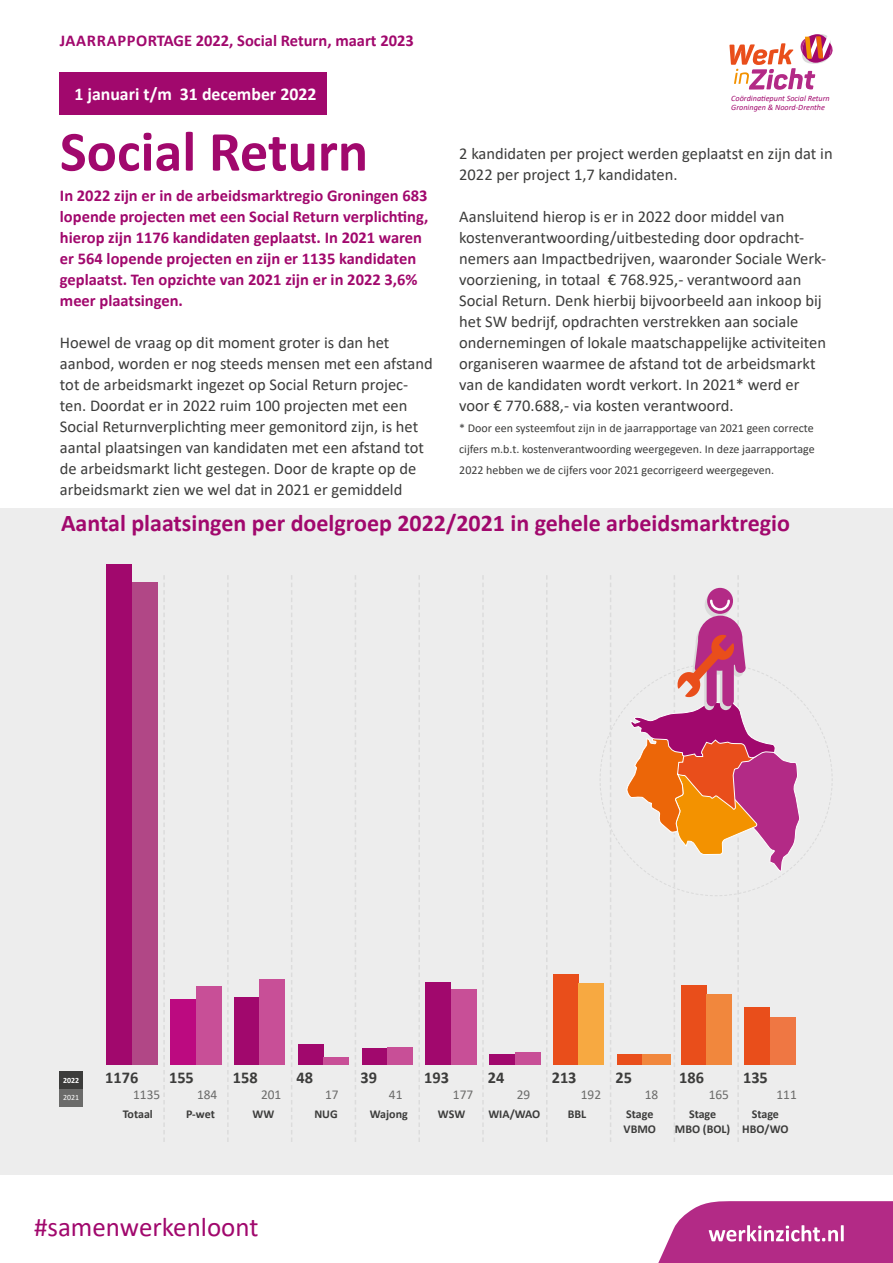
<style>
.page{position:relative;width:893px;height:1263px;background:#fff}
.page>*{position:absolute;margin:0;border:0;box-sizing:border-box;transform-origin:0 0}
.t1{font:700 57px "Calibri";color:#a1086d}
.t2{font:27px "Calibri";color:#a1086d}
.t3{font:700 24px "Calibri";color:#a1086d}
.t4{font:700 18px "Calibri";color:#fff}
.t5{font:16.5px/21px "Calibri";color:#3c3c3b}
.t6{font:700 16.5px/21px "Calibri";color:#a1086d}
.t7{font:700 16.5px "Calibri";color:#3c3c3b}
.t8{font:13.5px "Calibri";color:#6b6b6a}
.t9{font:12px/21px "Calibri";color:#3c3c3b;text-align:justify}
.t10{font:700 12px/15px "Calibri";color:#3c3c3b;text-align:center}
.t11{font:italic 8.1px/9.8px "Calibri";color:#a1086d}
.t12{font:700 7.95px "Calibri";color:#fff}
.t13{font:7.95px "Calibri";color:#fff}
</style>
<div class="page">
<svg style="left:658px;top:1201px;width:235px;height:62px"></svg>
<div style="left:0;top:508px;width:893px;height:666px;background:#ededed"></div>
<div style="left:60px;top:72px;width:267px;height:42px;background:#a1086d"></div>
<svg style="left:729px;top:34px;width:104px;height:56px"></svg>
<div style="left:106px;top:565px;width:26px;height:500px;background:#a1086d"></div>
<div style="left:132px;top:582px;width:26px;height:483px;background:#b14786"></div>
<div style="left:170px;top:999px;width:26px;height:66px;background:#bc0a80"></div>
<div style="left:196px;top:986px;width:25px;height:79px;background:#c84f97"></div>
<div style="left:234px;top:997px;width:26px;height:68px;background:#a1086d"></div>
<div style="left:260px;top:979px;width:25px;height:86px;background:#c84f97"></div>
<div style="left:298px;top:1044px;width:25px;height:21px;background:#a1086d"></div>
<div style="left:323px;top:1057px;width:26px;height:8px;background:#c84f97"></div>
<div style="left:362px;top:1048px;width:25px;height:17px;background:#a1086d"></div>
<div style="left:387px;top:1047px;width:26px;height:18px;background:#c84f97"></div>
<div style="left:426px;top:983px;width:25px;height:82px;background:#a1086d"></div>
<div style="left:451px;top:989px;width:26px;height:76px;background:#c84f97"></div>
<div style="left:489px;top:1054px;width:26px;height:11px;background:#a1086d"></div>
<div style="left:515px;top:1052px;width:25px;height:13px;background:#c84f97"></div>
<div style="left:553px;top:974px;width:26px;height:91px;background:#e94e1b"></div>
<div style="left:579px;top:983px;width:25px;height:82px;background:#f7a941"></div>
<div style="left:60px;top:1072px;width:23px;height:17px;background:#3c3c3b"></div>
<div style="left:60px;top:1089px;width:23px;height:17px;background:#6b6b6a"></div>
<svg style="left:163px;top:575px;width:2px;height:567px"></svg>
<svg style="left:227px;top:575px;width:2px;height:567px"></svg>
<svg style="left:291px;top:575px;width:1px;height:567px"></svg>
<svg style="left:355px;top:575px;width:1px;height:567px"></svg>
<svg style="left:419px;top:575px;width:1px;height:567px"></svg>
<svg style="left:482px;top:575px;width:2px;height:567px"></svg>
<svg style="left:546px;top:575px;width:1px;height:567px"></svg>
<svg style="left:600px;top:575px;width:233px;height:567px"></svg>
<p class="t6" style="left:60px;top:30px;width:355px">JAARRAPPORTAGE 2022, Social Return, maart 2023</p>
<p class="t4" style="left:74px;top:81px;width:244px">1 januari t/m 31 december 2022</p>
<p class="t11" style="left:731px;top:93px;width:100px">Coördinatiepunt Social Return<br>Groningen &amp; Noord-Drenthe</p>
<h1 class="t1" style="left:60px;top:111px;width:310px">Social Return</h1>
<p class="t6" style="left:60px;top:185px;width:370px">In 2022 zijn er in de arbeidsmarktregio Groningen 683 lopende projecten met een Social Return verplichting, hierop zijn 1176 kandidaten geplaatst. In 2021 waren er 564 lopende projecten en zijn er 1135 kandidaten geplaatst. Ten opzichte van 2021 zijn er in 2022 3,6% meer plaatsingen.</p>
<p class="t5" style="left:60px;top:332px;width:374px">Hoewel de vraag op dit moment groter is dan het aanbod, worden er nog steeds mensen met een afstand tot de arbeidsmarkt ingezet op Social Return projec&shy;ten. Doordat er in 2022 ruim 100 projecten met een Social Returnverplichting meer gemonitord zijn, is het aantal plaatsingen van kandidaten met een afstand tot de arbeidsmarkt licht gestegen. Door de krapte op de arbeidsmarkt zien we wel dat in 2021 er gemiddeld</p>
<p class="t5" style="left:459px;top:143px;width:375px">2 kandidaten per project werden geplaatst en zijn dat in<br>2022 per project 1,7 kandidaten.</p>
<p class="t5" style="left:459px;top:206px;width:368px">Aansluitend hierop is er in 2022 door middel van kostenverantwoording/uitbesteding door opdracht&shy;nemers aan Impactbedrijven, waaronder Sociale Werk&shy;voorziening, in totaal € 768.925,- verantwoord aan Social Return. Denk hierbij bijvoorbeeld aan inkoop bij het SW bedrijf, opdrachten verstrekken aan sociale ondernemingen of lokale maatschappelijke activiteiten organiseren waarmee de afstand tot de arbeidsmarkt van de kandidaten wordt verkort. In 2021* werd er voor € 770.688,- via kosten verantwoord.</p>
<p class="t9" style="left:459px;top:417px;width:357px">* Door een systeemfout zijn in de jaarrapportage van 2021 geen correcte cijfers m.b.t. kostenverantwoording weergegeven. In deze jaarrapportage 2022 hebben we de cijfers voor 2021 gecorrigeerd weergegeven.</p>
<h3 class="t3" style="left:61px;top:506px;width:730px">Aantal plaatsingen per doelgroep 2022/2021 in gehele arbeidsmarktregio</h3>
<p class="t12" style="left:63px;top:1075px;width:17px">2022</p>
<p class="t13" style="left:63px;top:1092px;width:17px">2021</p>
<p class="t7" style="left:105px;top:1066px;width:35px">1176</p>
<p class="t7" style="left:169px;top:1066px;width:26px">155</p>
<p class="t7" style="left:233px;top:1066px;width:26px">158</p>
<p class="t7" style="left:297px;top:1066px;width:18px">48</p>
<p class="t7" style="left:360px;top:1066px;width:18px">39</p>
<p class="t7" style="left:424px;top:1066px;width:26px">193</p>
<p class="t7" style="left:488px;top:1066px;width:18px">24</p>
<p class="t7" style="left:552px;top:1066px;width:26px">213</p>
<p class="t7" style="left:615px;top:1066px;width:18px">25</p>
<p class="t7" style="left:679px;top:1066px;width:26px">186</p>
<p class="t7" style="left:743px;top:1066px;width:26px">135</p>
<p class="t8" style="left:133px;top:1085px;width:29px">1135</p>
<p class="t8" style="left:197px;top:1085px;width:22px">184</p>
<p class="t8" style="left:261px;top:1085px;width:22px">201</p>
<p class="t8" style="left:325px;top:1085px;width:15px">17</p>
<p class="t8" style="left:389px;top:1085px;width:15px">41</p>
<p class="t8" style="left:453px;top:1085px;width:22px">177</p>
<p class="t8" style="left:517px;top:1085px;width:15px">29</p>
<p class="t8" style="left:581px;top:1085px;width:22px">192</p>
<p class="t8" style="left:645px;top:1085px;width:15px">18</p>
<p class="t8" style="left:709px;top:1085px;width:22px">165</p>
<p class="t8" style="left:776px;top:1085px;width:22px">111</p>
<p class="t10" style="left:123px;top:1106px;width:32px">Totaal</p>
<p class="t10" style="left:186px;top:1106px;width:30px">P-wet</p>
<p class="t10" style="left:252px;top:1106px;width:23px">WW</p>
<p class="t10" style="left:314px;top:1106px;width:25px">NUG</p>
<p class="t10" style="left:370px;top:1106px;width:40px">Wajong</p>
<p class="t10" style="left:438px;top:1106px;width:29px">WSW</p>
<p class="t10" style="left:488px;top:1106px;width:54px">WIA/WAO</p>
<p class="t10" style="left:568px;top:1106px;width:20px">BBL</p>
<p class="t10" style="left:624px;top:1106px;width:34px;text-align:left">Stage<br>VBMO</p>
<p class="t10" style="left:675px;top:1106px;width:57px">Stage<br>MBO (BOL)</p>
<p class="t10" style="left:742px;top:1106px;width:48px">Stage<br>HBO/WO</p>
<h2 class="t2" style="left:34px;top:1208px;width:226px">#samenwerkenloont</h2>
</div>
